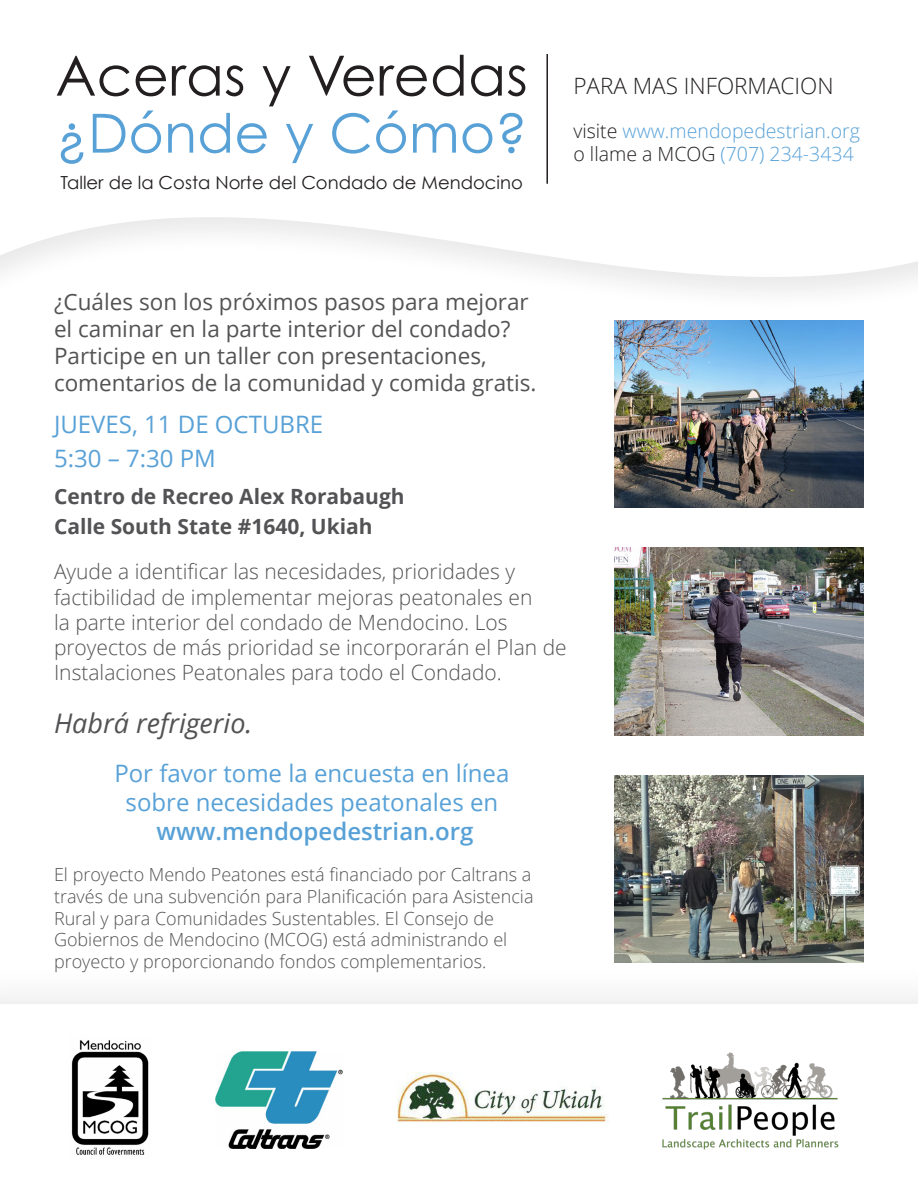
<style>
.page{position:relative;width:918px;height:1188px;background:#fff}
.page>*{position:absolute;margin:0;border:0;box-sizing:border-box;transform-origin:0 0}
.t1{font:55.5px "Century Gothic";letter-spacing:.005em;color:#231f20}
.t2{font:54px "Century Gothic";letter-spacing:.005em;color:#58a1d7}
.Description{font:italic 27px "Open Sans";color:#535355}
.Description-2{font:24px/28.8px "Open Sans";color:#58a1d7;text-align:center}
.Date_Header{font:24px/34.2px "Open Sans";color:#58a1d7}
.t3{font:22.5px/27px "Open Sans";color:#535355}
.t4{font:300 22.5px "Open Sans";color:#231f20}
.t5{font:300 21px/25.2px "Open Sans";color:#535355}
.t6{font:700 21px/30px "Open Sans";color:#535355}
.t7{font:300 19.5px/23.4px "Open Sans";color:#58a1d7}
.t8{font:300 18px/21.6px "Open Sans";color:#535355}
.t9{font:18px "Century Gothic";color:#231f20}
.s1{color:#231f20}
.s2{font-weight:600}
</style>
<div class="page">
<img style="left:615px;top:373px;width:249px;height:134px">
<img style="left:615px;top:548px;width:249px;height:187px">
<img style="left:615px;top:775px;width:249px;height:187px">
<div style="left:0;top:962px;width:918px;height:226px;background:#fafafa"></div>
<div style="left:0;top:1004px;width:918px;height:184px;background:#fff"></div>
<img style="left:71px;top:1040px;width:78px;height:115px">
<img style="left:216px;top:1051px;width:126px;height:97px">
<img style="left:662px;top:1052px;width:177px;height:98px">
<img style="left:397px;top:1072px;width:212px;height:50px">
<svg style="left:0;top:217px;width:918px;height:156px"></svg>
<hr style="left:546px;top:54px;width:2px;height:130px;background:#231f20">
<p class="t1" style="left:55px;top:42px;width:474px">Aceras y Veredas</p>
<p class="t2" style="left:56px;top:100px;width:473px">¿Dónde y Cómo?</p>
<p class="t9" style="left:60px;top:172px;width:464px">Taller de la Costa Norte del Condado de Mendocino</p>
<p class="t4" style="left:573px;top:70px;width:262px">PARA MAS INFORMACION</p>
<p class="t7" style="left:573px;top:118px;width:288px"><span class="s1">visite</span> www.mendopedestrian.org <span class="s1">o llame a MCOG</span> (707) 234-3434</p>
<p class="t3" style="left:54px;top:288px;width:484px">¿Cuáles son los próximos pasos para mejorar el caminar en la parte interior del condado?<br>Participe en un taller con presentaciones, comentarios de la comunidad y comida gratis.</p>
<p class="Date_Header" style="left:54px;top:407px;width:271px">JUEVES, 11 DE OCTUBRE<br>5:30 – 7:30 PM</p>
<p class="t6" style="left:54px;top:481px;width:352px">Centro de Recreo Alex Rorabaugh<br>Calle South State #1640, Ukiah</p>
<p class="t5" style="left:54px;top:559px;width:514px">Ayude a identificar las necesidades, prioridades y factibilidad de implementar mejoras peatonales en<br>la parte interior del condado de Mendocino. Los proyectos de más prioridad se incorporarán el Plan de Instalaciones Peatonales para todo el Condado.</p>
<p class="Description" style="left:54px;top:705px;width:200px">Habrá refrigerio.</p>
<p class="Description-2" style="left:114px;top:758px;width:397px">Por favor tome la encuesta en línea sobre necesidades peatonales en <span class="s2">www.mendopedestrian.org</span></p>
<p class="t8" style="left:54px;top:864px;width:481px">El proyecto Mendo Peatones está financiado por Caltrans a través de una subvención para Planificación para Asistencia Rural y para Comunidades Sustentables. El Consejo de Gobiernos de Mendocino (MCOG) está administrando el proyecto y proporcionando fondos complementarios.</p>
</div>
